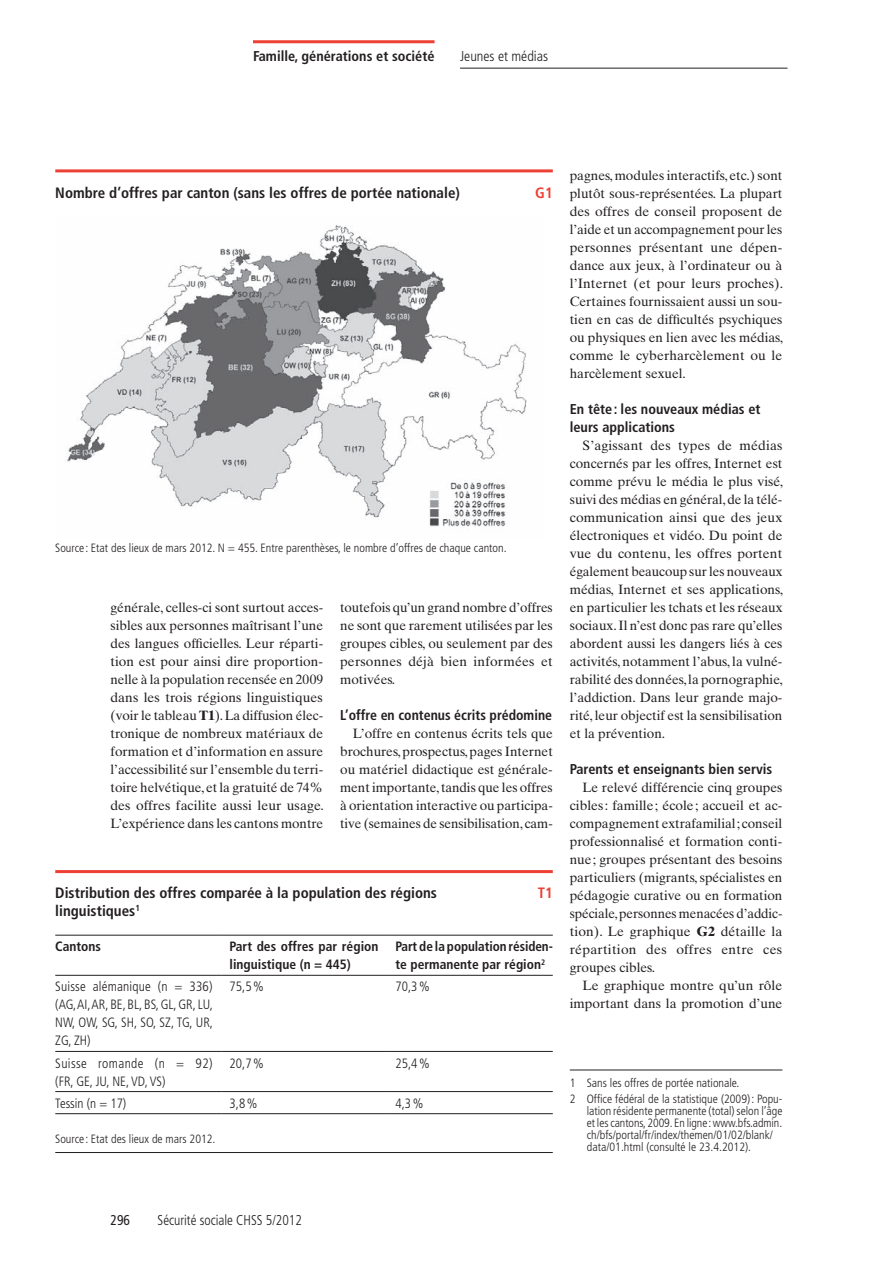
<style>
.page{position:relative;width:893px;height:1263px;background:#fff}
.page>*{position:absolute;margin:0;border:0;box-sizing:border-box;transform-origin:0 0}
.t1{font:700 condensed 15px "Frutiger LT Std";color:#231f20}
.t2{font:700 condensed 15px "Frutiger LT Std";color:#ee3f34}
.t3{font:700 condensed 14.25px/18px "Frutiger";color:#231f20}
.t4{font:700 condensed 14.25px "Frutiger LT Std";color:#231f20}
.t5{font:300 condensed 14.25px "Frutiger LT Std";color:#231f20;scale:.95 1}
.t6{font:300 condensed 14.25px "Frutiger LT Std";color:#231f20}
.t7{font:condensed 14.25px "Frutiger LT Std";color:#231f20;scale:.95 1}
.t8{font:13.5px/18px "Times Ten LT Std";color:#231f20;text-align:justify}
.t9{font:300 condensed 13.5px/18px "Frutiger LT Std";color:#231f20;text-align:justify}
.t10{font:700 condensed 13.5px/18px "Frutiger";color:#231f20}
.t11{font:300 condensed 13.5px/18px "Frutiger LT Std";letter-spacing:.03em;color:#231f20}
.t12{font:300 condensed 12px/12px "Frutiger LT Std";color:#231f20}
.s1{font-weight:700}
</style>
<div class="page">
<hr style="left:253px;top:40px;width:182px;height:3px;background:#ee3f34">
<hr style="left:460px;top:68px;width:327px;height:1px;background:#231f20">
<hr style="left:55px;top:169px;width:498px;height:3px;background:#ee3f34">
<img style="left:67px;top:225px;width:460px;height:302px">
<hr style="left:55px;top:870px;width:498px;height:3px;background:#ee3f34">
<hr style="left:55px;top:935px;width:166px;height:1px;background:#231f20">
<hr style="left:221px;top:935px;width:166px;height:1px;background:#231f20">
<hr style="left:387px;top:935px;width:166px;height:1px;background:#231f20">
<hr style="left:55px;top:975px;width:166px;height:1px;background:#231f20">
<hr style="left:221px;top:975px;width:166px;height:1px;background:#231f20">
<hr style="left:387px;top:975px;width:166px;height:1px;background:#231f20">
<hr style="left:55px;top:1051px;width:166px;height:1px;background:#231f20">
<hr style="left:221px;top:1051px;width:166px;height:1px;background:#231f20">
<hr style="left:387px;top:1051px;width:166px;height:1px;background:#231f20">
<hr style="left:55px;top:1091px;width:166px;height:1px;background:#231f20">
<hr style="left:221px;top:1091px;width:166px;height:1px;background:#231f20">
<hr style="left:387px;top:1091px;width:166px;height:1px;background:#231f20">
<hr style="left:55px;top:1113px;width:166px;height:1px;background:#231f20">
<hr style="left:221px;top:1113px;width:166px;height:1px;background:#231f20">
<hr style="left:387px;top:1113px;width:166px;height:1px;background:#231f20">
<hr style="left:55px;top:1152px;width:498px;height:1px;background:#231f20">
<hr style="left:570px;top:1070px;width:212px;height:1px;background:#231f20">
<p class="t4" style="left:253px;top:48px;width:183px">Famille, générations et société</p>
<p class="t6" style="left:460px;top:48px;width:90px">Jeunes et médias</p>
<p class="t1" style="left:55px;top:183px;width:406px">Nombre d’offres par canton (sans les offres de portée nationale)</p>
<p class="t2" style="left:535px;top:183px;width:19px">G1</p>
<p class="t12" style="left:55px;top:542px;width:453px">Source: Etat des lieux de mars 2012. N = 455. Entre parenthèses, le nombre d’offres de chaque canton.</p>
<p class="t8" style="left:111px;top:598px;width:215px">générale, celles-ci sont surtout acces&shy;sibles aux personnes maîtrisant l’une des langues officielles. Leur réparti&shy;tion est pour ainsi dire proportion&shy;nelle à la population recensée en 2009 dans les trois régions linguistiques (voir le tableau <span class="s1">T1</span>). La diffusion élec&shy;tronique de nombreux matériaux de formation et d’information en assure l’accessibilité sur l’ensemble du terri&shy;toire helvétique, et la gratuité de 74% des offres facilite aussi leur usage.<br>L’expérience dans les cantons montre</p>
<p class="t8" style="left:340px;top:598px;width:214px">toutefois qu’un grand nombre d’offres ne sont que rarement utilisées par les groupes cibles, ou seulement par des personnes déjà bien informées et motivées.</p>
<h4 class="t3" style="left:340px;top:706px;width:213px">L’offre en contenus écrits prédomine</h4>
<p class="t8" style="left:340px;top:724px;width:214px;text-indent:13px">L’offre en contenus écrits tels que brochures, prospectus, pages Internet ou matériel didactique est générale&shy;ment importante, tandis que les offres à orientation interactive ou participa&shy;tive (semaines de sensibilisation, cam-</p>
<h6 class="t1" style="left:55px;top:884px;width:383px">Distribution des offres comparée à la population des régions</h6>
<h6 class="t2" style="left:538px;top:884px;width:17px">T1</h6>
<h6 class="t1" style="left:55px;top:902px;width:86px">linguistiques<sup>1</sup></h6>
<p class="t10" style="left:55px;top:938px;width:47px">Cantons</p>
<p class="t10" style="left:230px;top:938px;width:150px">Part des offres par région linguistique (n = 445)</p>
<p class="t10" style="left:395px;top:938px;width:159px">Part de la population résiden&shy;te permanente par région<sup>2</sup></p>
<p class="t9" style="left:55px;top:978px;width:159px">Suisse alémanique (n = 336) (AG, AI, AR, BE, BL, BS, GL, GR, LU, NW, OW, SG, SH, SO, SZ, TG, UR, ZG, ZH)</p>
<p class="t9" style="left:230px;top:978px;width:36px">75,5%</p>
<p class="t9" style="left:395px;top:978px;width:36px">70,3%</p>
<p class="t11" style="left:55px;top:1054px;width:159px">Suisse romande (n = 92) (FR, GE, JU, NE, VD, VS)</p>
<p class="t9" style="left:230px;top:1054px;width:36px">20,7%</p>
<p class="t9" style="left:395px;top:1054px;width:36px">25,4%</p>
<p class="t9" style="left:55px;top:1094px;width:73px">Tessin (n = 17)</p>
<p class="t9" style="left:230px;top:1094px;width:30px">3,8%</p>
<p class="t9" style="left:395px;top:1094px;width:30px">4,3%</p>
<p class="t12" style="left:55px;top:1133px;width:162px">Source: Etat des lieux de mars 2012.</p>
<p class="t8" style="left:570px;top:166px;width:215px">pagnes, modules interactifs, etc.) sont plutôt sous-représentées. La plupart des offres de conseil proposent de l’aide et un accompagnement pour les personnes présentant une dépen&shy;dance aux jeux, à l’ordinateur ou à l’Internet (et pour leurs proches).<br>Certaines fournissaient aussi un sou&shy;tien en cas de difficultés psychiques ou physiques en lien avec les médias, comme le cyberharcèlement ou le harcèlement sexuel.</p>
<h4 class="t3" style="left:570px;top:400px;width:192px">En tête: les nouveaux médias et leurs applications</h4>
<p class="t8" style="left:570px;top:436px;width:215px;text-indent:13px">S’agissant des types de médias concernés par les offres, Internet est comme prévu le média le plus visé, suivi des médias en général, de la télé&shy;communication ainsi que des jeux électroniques et vidéo. Du point de vue du contenu, les offres portent également beaucoup sur les nouveaux médias, Internet et ses applications, en particulier les tchats et les réseaux sociaux. Il n’est donc pas rare qu’elles abordent aussi les dangers liés à ces activités, notamment l’abus, la vulné&shy;rabilité des données, la pornographie, l’addiction. Dans leur grande majo&shy;rité, leur objectif est la sensibilisation et la prévention.</p>
<h4 class="t3" style="left:570px;top:760px;width:204px">Parents et enseignants bien servis</h4>
<p class="t8" style="left:570px;top:778px;width:214px;text-indent:13px">Le relevé différencie cinq groupes cibles: famille; école; accueil et ac&shy;compagnement extrafamilial; conseil professionnalisé et formation conti&shy;nue; groupes présentant des besoins particuliers (migrants, spécialistes en pédagogie curative ou en formation spéciale, personnes menacées d’addic&shy;tion). Le graphique <span class="s1">G2</span> détaille la répartition des offres entre ces groupes cibles.</p>
<p class="t8" style="left:570px;top:976px;width:214px;text-align:right">Le graphique montre qu’un rôle important dans la promotion d’une</p>
<p class="t12" style="left:570px;top:1075px;width:214px;line-height:16.2px">1 Sans les offres de portée nationale.<br>2 Office fédéral de la statistique (2009): Popu-</p>
<p class="t12" style="left:587px;top:1105px;width:197px">lation résidente permanente (total) selon l’âge et les cantons, 2009. En ligne: www.bfs.admin. ch/bfs/portal/fr/index/themen/01/02/blank/ data/01.html (consulté le 23.4.2012).</p>
<p class="t7" style="left:111px;top:1212px;width:22px">296</p>
<p class="t5" style="left:158px;top:1212px;width:153px">Sécurité sociale CHSS 5/2012</p>
</div>
